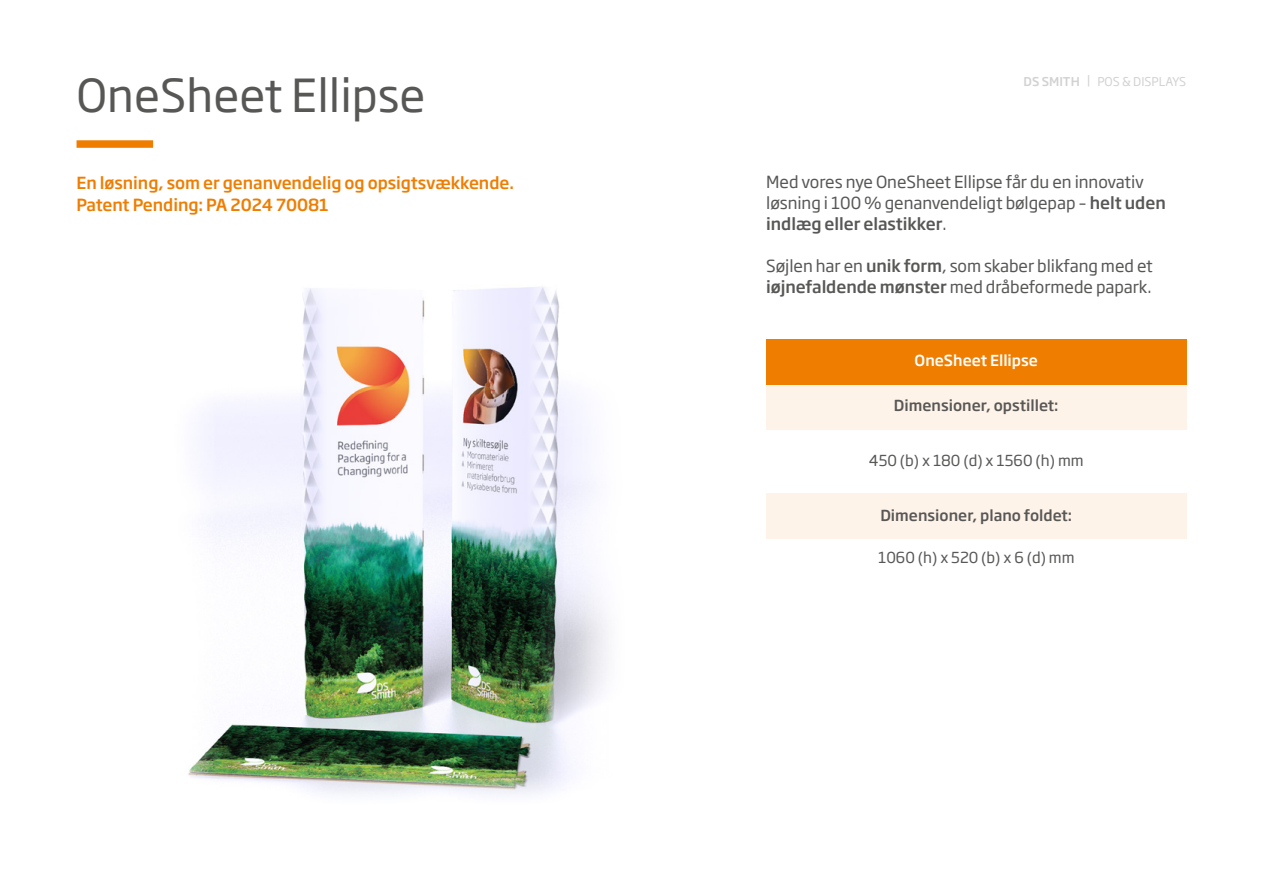
<style>
.page{position:relative;width:1263px;height:893px;background:#fff}
.page>*{position:absolute;margin:0;border:0;box-sizing:border-box;transform-origin:0 0}
.t1{font:45px "Soho Gothic Pro";color:#575756}
.t2{font:16.5px/21px "Soho Gothic Pro";letter-spacing:-.005em;color:#575756}
.t3{font:500 16.5px/22.5px "Soho Gothic Pro";letter-spacing:-.005em;color:#ef7d00}
.t4{font:500 15px "Soho Gothic Pro";color:#575756}
.t5{font:15px "Soho Gothic Pro";color:#575756}
.t6{font:500 15px "Soho Gothic Pro";color:#fff}
.t7{font:12px "Soho Gothic Pro";color:#d2d2d2}
.s1{font-weight:500}
</style>
<div class="page">
<img style="left:188px;top:287px;width:420px;height:508px">
<div style="left:77px;top:140px;width:76px;height:8px;background:#ef7d00"></div>
<div style="left:766px;top:384px;width:420px;height:45px;background:#fef3e8"></div>
<div style="left:766px;top:339px;width:420px;height:45px;background:#ef7d00"></div>
<div style="left:766px;top:494px;width:420px;height:45px;background:#fef3e8"></div>
<h1 class="t1" style="left:77px;top:60px;width:351px">OneSheet Ellipse</h1>
<p class="t7" style="left:1023px;top:72px;width:164px"><span class="s1">DS SMITH</span> | POS &amp; DISPLAYS</p>
<p class="t3" style="left:77px;top:170px;width:439px">En løsning, som er genanvendelig og opsigtsvækkende.<br>Patent Pending: PA 2024 70081</p>
<p class="t2" style="left:766px;top:171px;width:401px">Med vores nye OneSheet Ellipse får du en innovativ løsning i 100 % genanvendeligt bølgepap – <span class="s1">helt uden indlæg eller elastikker</span>.</p>
<p class="t2" style="left:766px;top:255px;width:388px">Søjlen har en <span class="s1">unik form</span>, som skaber blikfang med et <span class="s1">iøjnefaldende mønster</span> med dråbeformede papark.</p>
<p class="t6" style="left:914px;top:349px;width:125px">OneSheet Ellipse</p>
<p class="t4" style="left:894px;top:394px;width:166px">Dimensioner, opstillet:</p>
<p class="t5" style="left:869px;top:449px;width:216px">450 (b) x 180 (d) x 1560 (h) mm</p>
<p class="t4" style="left:880px;top:504px;width:193px">Dimensioner, plano foldet:</p>
<p class="t5" style="left:878px;top:546px;width:198px">1060 (h) x 520 (b) x 6 (d) mm</p>
</div>
